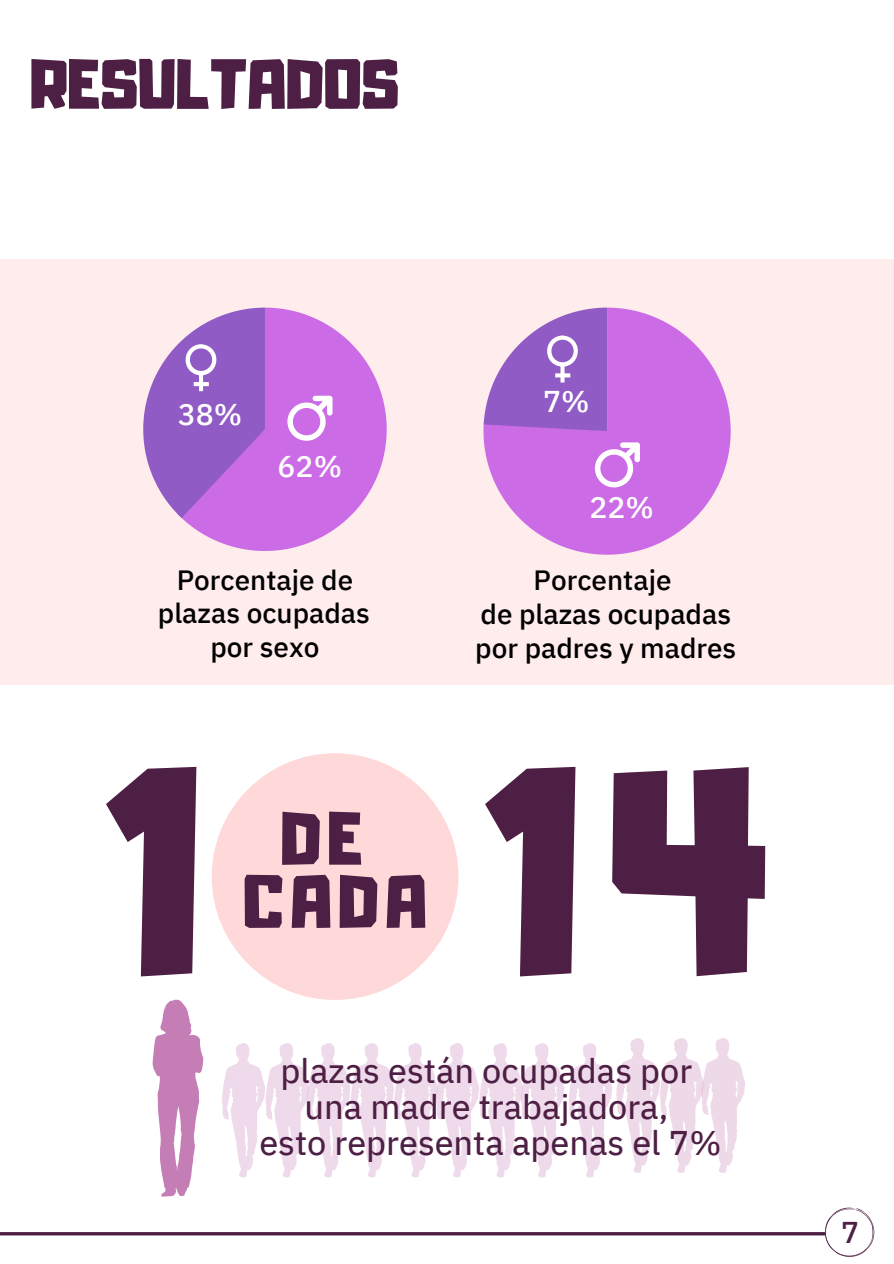
<style>
.page{position:relative;width:894px;height:1264px;background:#fff}
.page>*{position:absolute;margin:0;border:0;box-sizing:border-box;transform-origin:0 0}
.t1{font:261.9px "Adumu";color:#4e1f44}
.t2{font:66.3px "Adumu";letter-spacing:.1em;color:#4e1f44}
.t3{font:62.1px "Adumu";color:#4e1f44}
.t4{font:34.2px "IBM Plex Sans Hebrew Text";color:#4e1f44}
.t5{font:500 30px "IBM Plex Sans Hebrew";color:#fff}
.t6{font:500 30px "IBM Plex Sans Hebrew";color:#4e1f44}
.t7{font:500 27.75px/33.3px "IBM Plex Sans Hebrew";color:#000;text-align:center}
</style>
<div class="page">
<div style="left:0;top:259px;width:893px;height:425px;background:#ffecec"></div>
<svg style="left:182px;top:307px;width:204px;height:244px;fill:#cb6ce6"></svg>
<svg style="left:483px;top:307px;width:247px;height:247px;fill:#cb6ce6"></svg>
<svg style="left:287px;top:396px;width:45px;height:45px;background:#dea4ef"></svg>
<svg style="left:143px;top:307px;width:123px;height:211px"></svg>
<svg style="left:594px;top:442px;width:45px;height:45px;background:#dea3ef"></svg>
<svg style="left:483px;top:307px;width:125px;height:124px"></svg>
<svg style="left:814px;top:1207px;width:61px;height:50px"></svg>
<svg style="left:0;top:1231px;width:824px;height:4px"></svg>
<div style="left:212px;top:753px;width:246px;height:246px;background:#ffd9d9;border-radius:50%"></div>
<svg style="left:152px;top:999px;width:52px;height:197px"></svg>
<svg style="left:222px;top:1038px;width:523px;height:139px"></svg>
<p class="t3" style="left:30px;top:59px;width:370px">RESULTADOS</p>
<p class="t5" style="left:178px;top:394px;width:66px">38%</p>
<p class="t5" style="left:277px;top:446px;width:66px">62%</p>
<p class="t7" style="left:158px;top:563px;width:213px">Porcentaje de plazas ocupadas</p>
<p class="t7" style="left:210px;top:629px;width:110px">por sexo</p>
<p class="t1" style="left:101px;top:766px;width:102px">1</p>
<p class="t2" style="left:281px;top:811px;width:83px">DE</p>
<p class="t2" style="left:243px;top:874px;width:185px">CADA</p>
<p class="t5" style="left:543px;top:381px;width:48px">7%</p>
<p class="t5" style="left:589px;top:487px;width:66px">22%</p>
<p class="t7" style="left:533px;top:563px;width:139px">Porcentaje</p>
<p class="t7" style="left:475px;top:596px;width:262px;line-height:33.8px;text-align:left">de plazas ocupadas por padres y madres</p>
<p class="t1" style="left:479px;top:766px;width:292px">14</p>
<p class="t4" style="left:280px;top:1048px;width:413px">plazas están ocupadas por</p>
<p class="t4" style="left:304px;top:1084px;width:365px">una madre trabajadora,</p>
<p class="t4" style="left:259px;top:1120px;width:463px">esto representa apenas el 7%</p>
<p class="t6" style="left:840px;top:1212px;width:20px">7</p>
</div>
